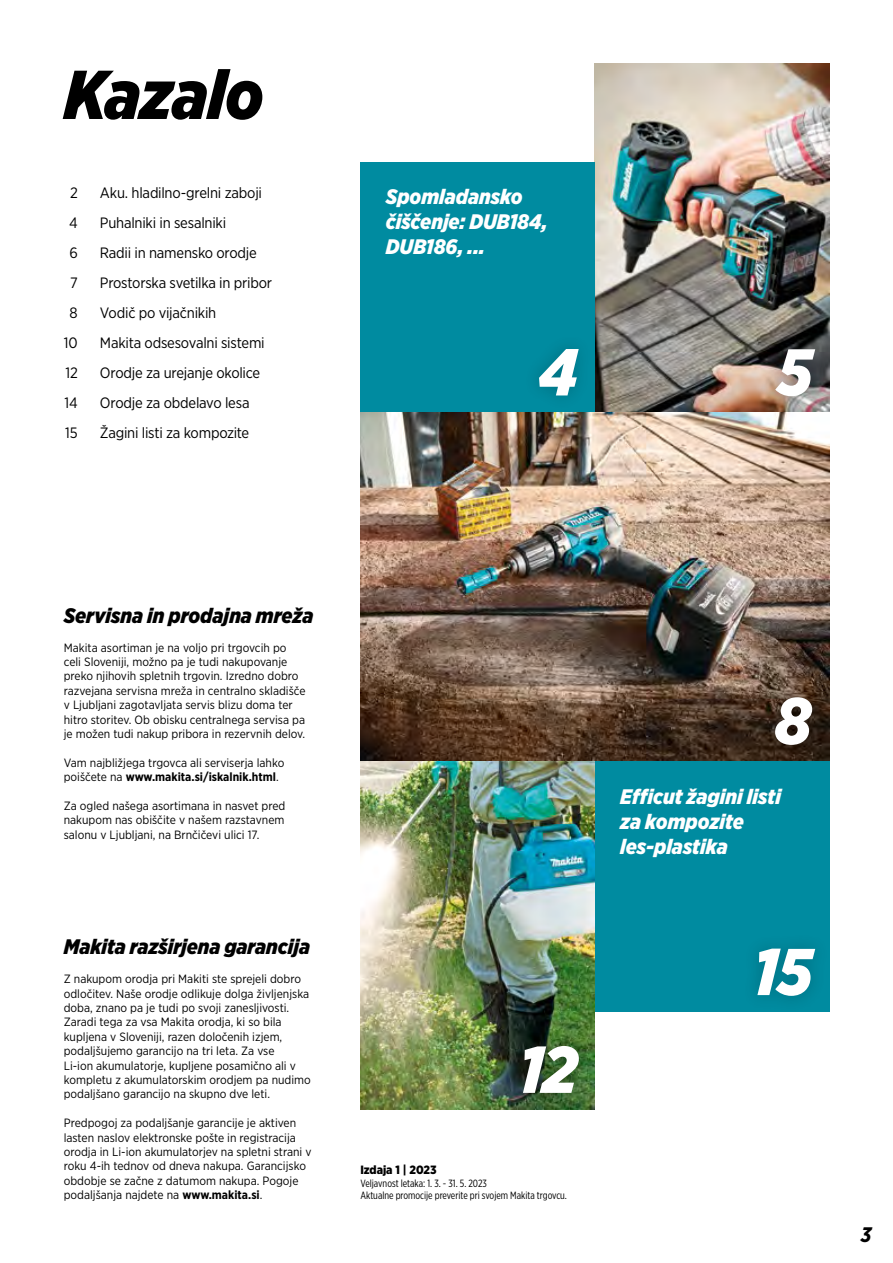
<style>
.page{position:relative;width:893px;height:1263px;background:#fff}
.page>*{position:absolute;margin:0;border:0;box-sizing:border-box;transform-origin:0 0}
.t1{font:italic 900 69px "Gotham Narrow";letter-spacing:-.015em;color:#000}
.t2{font:italic 900 66px "Gotham Narrow";color:#fff}
.t3{font:italic 900 21px/25.2px "Gotham Narrow";letter-spacing:-.005em;color:#fff}
.t4{font:italic 900 21px "Gotham Narrow";letter-spacing:-.005em;color:#000}
.t5{font:italic 700 21px "Gotham Narrow";color:#000}
.t6{font:15px/30px "Gotham Narrow";letter-spacing:-.015em;color:#000}
.t7{font:12px/14.4px "Gotham Narrow";color:#000}
.t8{font:900 12px "Gotham Narrow";color:#000}
.t9{font:10.5px/12.6px "Gotham X Narrow";color:#000}
.s1{font-weight:700}
</style>
<div class="page">
<img style="left:595px;top:64px;width:234px;height:348px">
<div style="left:360px;top:162px;width:235px;height:250px;background:#008ba0"></div>
<div style="left:523px;top:333px;width:71px;height:80px;background:#000;opacity:.2"></div>
<div style="left:760px;top:333px;width:71px;height:81px;background:#000;opacity:.4"></div>
<img style="left:360px;top:412px;width:469px;height:349px">
<div style="left:759px;top:682px;width:69px;height:81px;background:#000;opacity:.4"></div>
<img style="left:360px;top:761px;width:235px;height:349px">
<div style="left:595px;top:761px;width:234px;height:251px;background:#008ba0"></div>
<div style="left:507px;top:1030px;width:88px;height:80px;background:#000;opacity:.4"></div>
<div style="left:741px;top:933px;width:90px;height:81px;background:#000;opacity:.2"></div>
<h1 class="t1" style="left:64px;top:49px;width:202px">Kazalo</h1>
<p class="t6" style="left:64px;top:177px;width:16px;text-align:center">2<br>4<br>6<br>7<br>8<br>10<br>12<br>14<br>15</p>
<p class="t6" style="left:100px;top:177px;width:174px">Aku. hladilno-grelni zaboji<br>Puhalniki in sesalniki<br>Radii in namensko orodje<br>Prostorska svetilka in pribor<br>Vodič po vijačnikih<br>Makita odsesovalni sistemi<br>Orodje za urejanje okolice<br>Orodje za obdelavo lesa<br>Žagini listi za kompozite</p>
<h3 class="t3" style="left:386px;top:184px;width:163px">Spomladansko čiščenje: DUB184,<br>DUB186, ...</h3>
<h2 class="t2" style="left:539px;top:329px;width:41px">4</h2>
<h2 class="t2" style="left:777px;top:329px;width:37px">5</h2>
<h3 class="t4" style="left:64px;top:601px;width:251px">Servisna in prodajna mreža</h3>
<p class="t7" style="left:64px;top:640px;width:243px">Makita asortiman je na voljo pri trgovcih po celi Sloveniji, možno pa je tudi nakupovanje preko njihovih spletnih trgovin. Izredno dobro razvejana servisna mreža in centralno skladišče v Ljubljani zagotavljata servis blizu doma ter hitro storitev. Ob obisku centralnega servisa pa je možen tudi nakup pribora in rezervnih delov.</p>
<p class="t7" style="left:64px;top:755px;width:222px">Vam najbližjega trgovca ali serviserja lahko poiščete na <span class="s1">www.makita.si/iskalnik.html</span>.</p>
<p class="t7" style="left:64px;top:798px;width:223px;text-align:justify">Za ogled našega asortimana in nasvet pred nakupom nas obiščite v našem razstavnem salonu v Ljubljani, na Brnčičevi ulici 17.</p>
<h3 class="t4" style="left:64px;top:933px;width:248px">Makita razširjena garancija</h3>
<p class="t7" style="left:64px;top:971px;width:249px">Z nakupom orodja pri Makiti ste sprejeli dobro odločitev. Naše orodje odlikuje dolga življenjska doba, znano pa je tudi po svoji zanesljivosti.<br>Zaradi tega za vsa Makita orodja, ki so bila kupljena v Sloveniji, razen določenih izjem, podaljšujemo garancijo na tri leta. Za vse<br>Li-ion akumulatorje, kupljene posamično ali v kompletu z akumulatorskim orodjem pa nudimo podaljšano garancijo na skupno dve leti.</p>
<p class="t7" style="left:64px;top:1115px;width:249px">Predpogoj za podaljšanje garancije je aktiven lasten naslov elektronske pošte in registracija orodja in Li-ion akumulatorjev na spletni strani v roku 4-ih tednov od dneva nakupa. Garancijsko obdobje se začne z datumom nakupa. Pogoje podaljšanja najdete na <span class="s1">www.makita.si</span>.</p>
<h2 class="t2" style="left:518px;top:1026px;width:61px">12</h2>
<p class="t8" style="left:360px;top:1162px;width:78px">Izdaja 1 | 2023</p>
<p class="t9" style="left:360px;top:1176px;width:208px">Veljavnost letaka: 1. 3. - 31. 5. 2023<br>Aktualne promocije preverite pri svojem Makita trgovcu.</p>
<h2 class="t2" style="left:774px;top:677px;width:40px">8</h2>
<h3 class="t3" style="left:620px;top:783px;width:162px">Efficut žagini listi za kompozite les-plastika</h3>
<h2 class="t2" style="left:753px;top:928px;width:61px">15</h2>
<h3 class="t5" style="left:861px;top:1221px;width:12px">3</h3>
</div>
